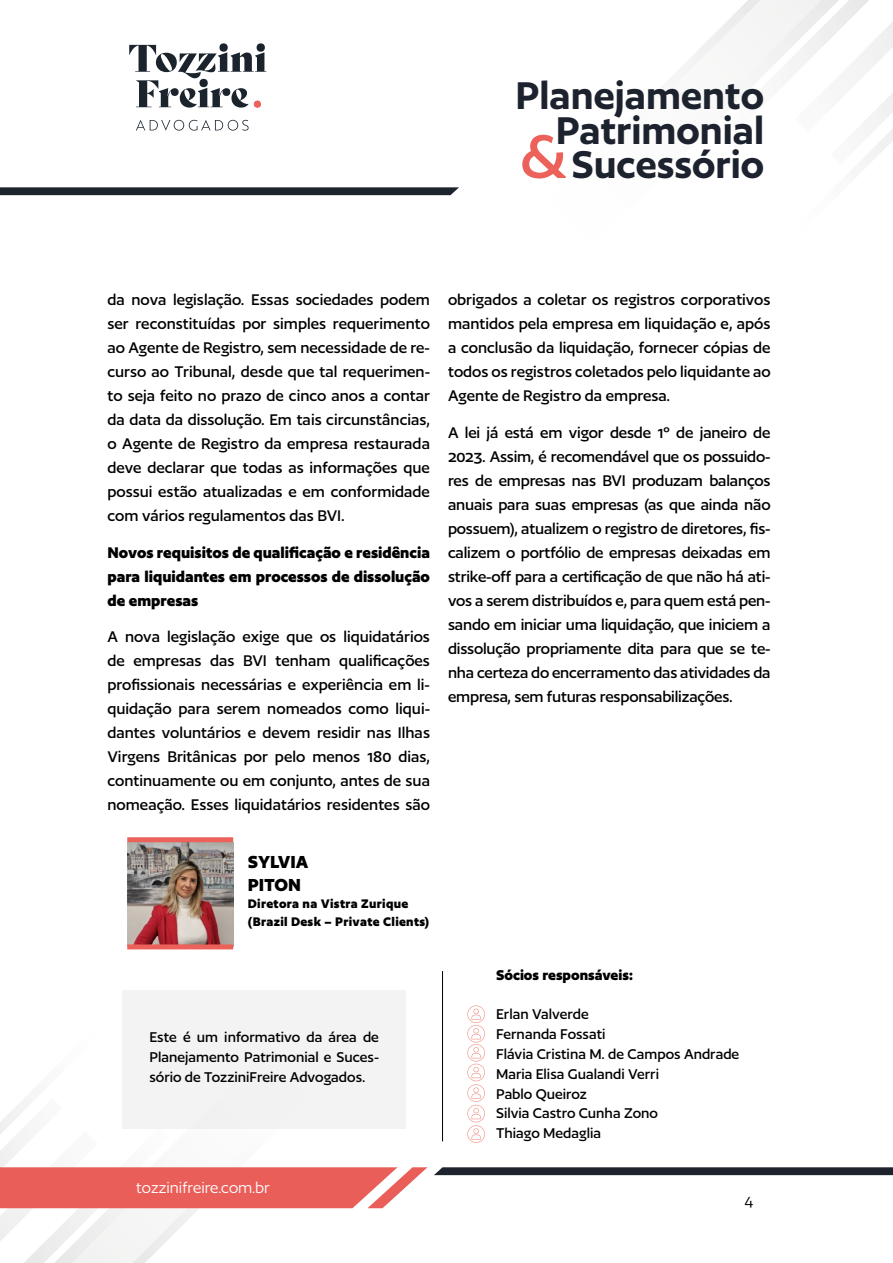
<style>
.page{position:relative;width:893px;height:1263px;background:#fff}
.page>*{position:absolute;margin:0;border:0;box-sizing:border-box;transform-origin:0 0}
.t1{font:600 45px/34.5px "Author";color:#1d232e;text-align:right}
.t2{font:700 20.25px/23.1px "Author";color:#000}
.t3{font:500 18px/24px "Author";color:#000;text-align:justify}
.t4{font:700 18px/24px "Author";color:#000;text-align:justify}
.t5{font:18px "Author";color:#fff}
.t6{font:18px "Author";color:#000}
.t7{font:500 16.5px/19.8px "Author";color:#000}
.t8{font:700 16.5px "Author";color:#000}
.t9{font:700 14.4px/17.4px "Author";letter-spacing:.02em;color:#000}
.s1{font-weight:500;font-size:72px;color:#ec6159}
</style>
<div class="page">
<svg style="left:434px;top:1167px;width:459px;height:8px;background:#282e37"></svg>
<svg style="left:0;top:1097px;width:427px;height:166px"></svg>
<svg style="left:865px;top:132px;width:28px;height:33px"></svg>
<img style="left:851px;top:0;width:30px;height:136px">
<img style="left:851px;top:8px;width:42px;height:124px">
<svg style="left:0;top:187px;width:459px;height:8px;background:#292e38"></svg>
<svg style="left:136px;top:120px;width:113px;height:11px"></svg>
<svg style="left:129px;top:43px;width:137px;height:65px"></svg>
<div style="left:254px;top:101px;width:7px;height:7px;background:#ec6159;border-radius:50%"></div>
<div style="left:122px;top:990px;width:284px;height:139px;background:#f3f3f3"></div>
<hr style="left:442px;top:971px;width:1px;height:170px;background:#000">
<svg style="left:467px;top:1005px;width:18px;height:138px"></svg>
<img style="left:127px;top:842px;width:106px;height:102px">
<div style="left:127px;top:837px;width:106px;height:5px;background:#ec6159"></div>
<div style="left:127px;top:944px;width:106px;height:5px;background:#ec6159"></div>
<h1 class="t1" style="left:515px;top:78px;width:250px">Planejamento<br>Patrimonial <span class="s1">&amp;</span> Sucessório</h1>
<p class="t3" style="left:107px;top:287px;width:324px">da nova legislação. Essas sociedades podem ser reconstituídas por simples requerimento ao Agente de Registro, sem necessidade de re&shy;curso ao Tribunal, desde que tal requerimen&shy;to seja feito no prazo de cinco anos a contar da data da dissolução. Em tais circunstâncias, o Agente de Registro da empresa restaurada deve declarar que todas as informações que possui estão atualizadas e em conformidade com vários regulamentos das BVI.</p>
<p class="t4" style="left:107px;top:540px;width:324px">Novos requisitos de qualificação e residência para liquidantes em processos de dissolução de empresas</p>
<p class="t3" style="left:107px;top:625px;width:324px">A nova legislação exige que os liquidatários de empresas das BVI tenham qualificações profissionais necessárias e experiência em li&shy;quidação para serem nomeados como liqui&shy;dantes voluntários e devem residir nas Ilhas Virgens Britânicas por pelo menos 180 dias, continuamente ou em conjunto, antes de sua nomeação. Esses liquidatários residentes são</p>
<p class="t2" style="left:248px;top:850px;width:62px">SYLVIA<br>PITON</p>
<p class="t9" style="left:248px;top:895px;width:183px">Diretora na Vistra Zurique (Brazil Desk – Private Clients)</p>
<p class="t7" style="left:149px;top:1027px;width:231px;text-align:justify">Este é um informativo da área de Planejamento Patrimonial e Suces&shy;sório de TozziniFreire Advogados.</p>
<p class="t5" style="left:136px;top:1178px;width:135px">tozzinifreire.com.br</p>
<p class="t3" style="left:448px;top:287px;width:324px">obrigados a coletar os registros corporativos mantidos pela empresa em liquidação e, após a conclusão da liquidação, fornecer cópias de todos os registros coletados pelo liquidante ao Agente de Registro da empresa.</p>
<p class="t3" style="left:448px;top:420px;width:324px">A lei já está em vigor desde 1º de janeiro de 2023. Assim, é recomendável que os possuido&shy;res de empresas nas BVI produzam balanços anuais para suas empresas (as que ainda não possuem), atualizem o registro de diretores, fis&shy;calizem o portfólio de empresas deixadas em strike-off para a certificação de que não há ati&shy;vos a serem distribuídos e, para quem está pen&shy;sando em iniciar uma liquidação, que iniciem a dissolução propriamente dita para que se te&shy;nha certeza do encerramento das atividades da empresa, sem futuras responsabilizações.</p>
<p class="t8" style="left:496px;top:966px;width:139px">Sócios responsáveis:</p>
<p class="t7" style="left:496px;top:1004px;width:245px">Erlan Valverde<br>Fernanda Fossati<br>Flávia Cristina M. de Campos Andrade<br>Maria Elisa Gualandi Verri<br>Pablo Queiroz<br>Silvia Castro Cunha Zono<br>Thiago Medaglia</p>
<p class="t6" style="left:744px;top:1191px;width:11px">4</p>
</div>
